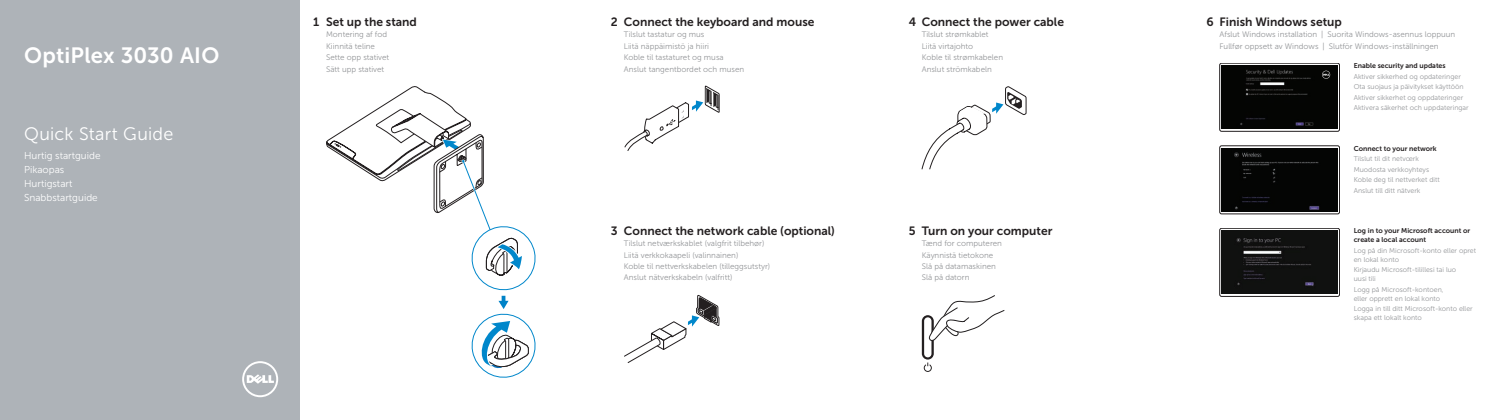
<style>
.page{position:relative;width:1489px;height:420px;background:#fff}
.page>*{position:absolute;margin:0;border:0;box-sizing:border-box;transform-origin:0 0}
.t1{font:22px "Museo Sans For Dell 700";letter-spacing:.005em;color:#fff}
.t2{font:18px "Museo Sans For Dell 300";letter-spacing:.015em;color:#fff}
.t3{font:12px "Museo Sans For Dell 700";color:#231f20}
.t4{font:10px/14px "Museo Sans For Dell 300";color:#fff}
.t5{font:8px/11.4px "Museo Sans For Dell 300";color:#939598}
.t6{font:7px/10.4px "Museo Sans For Dell 300";color:#939598}
.t7{font:7px/9px "Museo Sans For Dell 700";color:#231f20}
</style>
<div class="page">
<div style="left:0;top:0;width:300px;height:420px;background:#aeb3b8"></div>
<svg style="left:242px;top:361px;width:36px;height:36px"></svg>
<svg style="left:624px;top:86px;width:95px;height:65px"></svg>
<svg style="left:624px;top:295px;width:95px;height:68px"></svg>
<svg style="left:921px;top:86px;width:105px;height:83px"></svg>
<svg style="left:923px;top:362px;width:8px;height:10px"></svg>
<svg style="left:921px;top:315px;width:12px;height:44px"></svg>
<div style="left:924px;top:317px;width:7px;height:40px;background:#fff;border-radius:4px"></div>
<svg style="left:928px;top:295px;width:76px;height:47px"></svg>
<div style="left:1219px;top:63px;width:120px;height:68px;background:#040503;border-radius:2px"></div>
<div style="left:1219px;top:63px;width:120px;height:68px;border:1px solid #231f20;border-radius:2px"></div>
<img style="left:1240px;top:69px;width:91px;height:57px">
<svg style="left:1321px;top:71px;width:8px;height:8px"></svg>
<div style="left:1219px;top:146px;width:120px;height:68px;background:#040504;border-radius:2px"></div>
<div style="left:1219px;top:146px;width:120px;height:68px;border:1px solid #231f20;border-radius:2px"></div>
<img style="left:1234px;top:152px;width:86px;height:58px">
<div style="left:1219px;top:228px;width:120px;height:68px;background:#101110;border-radius:2px"></div>
<div style="left:1219px;top:228px;width:120px;height:68px;border:1px solid #231f20;border-radius:2px"></div>
<img style="left:1236px;top:238px;width:78px;height:48px">
<svg style="left:326px;top:86px;width:210px;height:292px"></svg>
<h1 class="t1" style="left:24px;top:43px;width:197px">OptiPlex 3030 AIO</h1>
<h2 class="t2" style="left:24px;top:124px;width:151px">Quick Start Guide</h2>
<p class="t4" style="left:24px;top:148px;width:78px">Hurtig startguide<br>Pikaopas<br>Hurtigstart<br>Snabbstartguide</p>
<h3 class="t3" style="left:313px;top:15px;width:105px">1 Set up the stand</h3>
<p class="t5" style="left:326px;top:29px;width:65px">Montering af fod<br>Kiinnitä teline<br>Sette opp stativet<br>Sätt upp stativet</p>
<h3 class="t3" style="left:611px;top:15px;width:205px">2 Connect the keyboard and mouse</h3>
<p class="t5" style="left:624px;top:29px;width:122px">Tilslut tastatur og mus<br>Liitä näppäimistö ja hiiri<br>Koble til tastaturet og musa<br>Anslut tangentbordet och musen</p>
<h3 class="t3" style="left:611px;top:224px;width:225px">3 Connect the network cable (optional)</h3>
<p class="t5" style="left:624px;top:237px;width:148px">Tilslut netværkskablet (valgfrit tilbehør)<br>Liitä verkkokaapeli (valinnainen)<br>Koble til nettverkskabelen (tilleggsutstyr)<br>Anslut nätverkskabeln (valfritt)</p>
<h3 class="t3" style="left:908px;top:15px;width:157px">4 Connect the power cable</h3>
<p class="t5" style="left:921px;top:29px;width:83px">Tilslut strømkablet<br>Liitä virtajohto<br>Koble til strømkabelen<br>Anslut strömkabeln</p>
<h3 class="t3" style="left:908px;top:224px;width:145px">5 Turn on your computer</h3>
<p class="t5" style="left:921px;top:237px;width:82px">Tænd for computeren<br>Käynnistä tietokone<br>Slå på datamaskinen<br>Slå på datorn</p>
<h3 class="t3" style="left:1206px;top:15px;width:137px">6 Finish Windows setup</h3>
<p class="t5" style="left:1219px;top:29px;width:237px">Afslut Windows installation | Suorita Windows-asennus loppuun<br>Fullfør oppsett av Windows | Slutför Windows-inställningen</p>
<p class="t7" style="left:1353px;top:61px;width:93px">Enable security and updates</p>
<p class="t6" style="left:1353px;top:71px;width:116px">Aktiver sikkerhed og opdateringer Ota suojaus ja päivitykset käyttöön Aktiver sikkerhet og oppdateringer Aktivera säkerhet och uppdateringar</p>
<p class="t7" style="left:1353px;top:144px;width:84px">Connect to your network</p>
<p class="t6" style="left:1353px;top:154px;width:88px">Tilslut til dit netvœrk<br>Muodosta verkkoyhteys<br>Koble deg til nettverket ditt<br>Anslut till ditt nätverk</p>
<p class="t7" style="left:1353px;top:226px;width:118px">Log in to your Microsoft account or create a local account</p>
<p class="t6" style="left:1353px;top:246px;width:124px;line-height:9px">Log på din Microsoft-konto eller opret en lokal konto</p>
<p class="t6" style="left:1353px;top:265px;width:104px;line-height:9px">Kirjaudu Microsoft-tilillesi tai luo uusi tili</p>
<p class="t6" style="left:1353px;top:285px;width:91px;line-height:9px">Logg på Microsoft-kontoen, eller opprett en lokal konto</p>
<p class="t6" style="left:1353px;top:304px;width:120px;line-height:9px">Logga in till ditt Microsoft-konto eller skapa ett lokalt konto</p>
</div>
